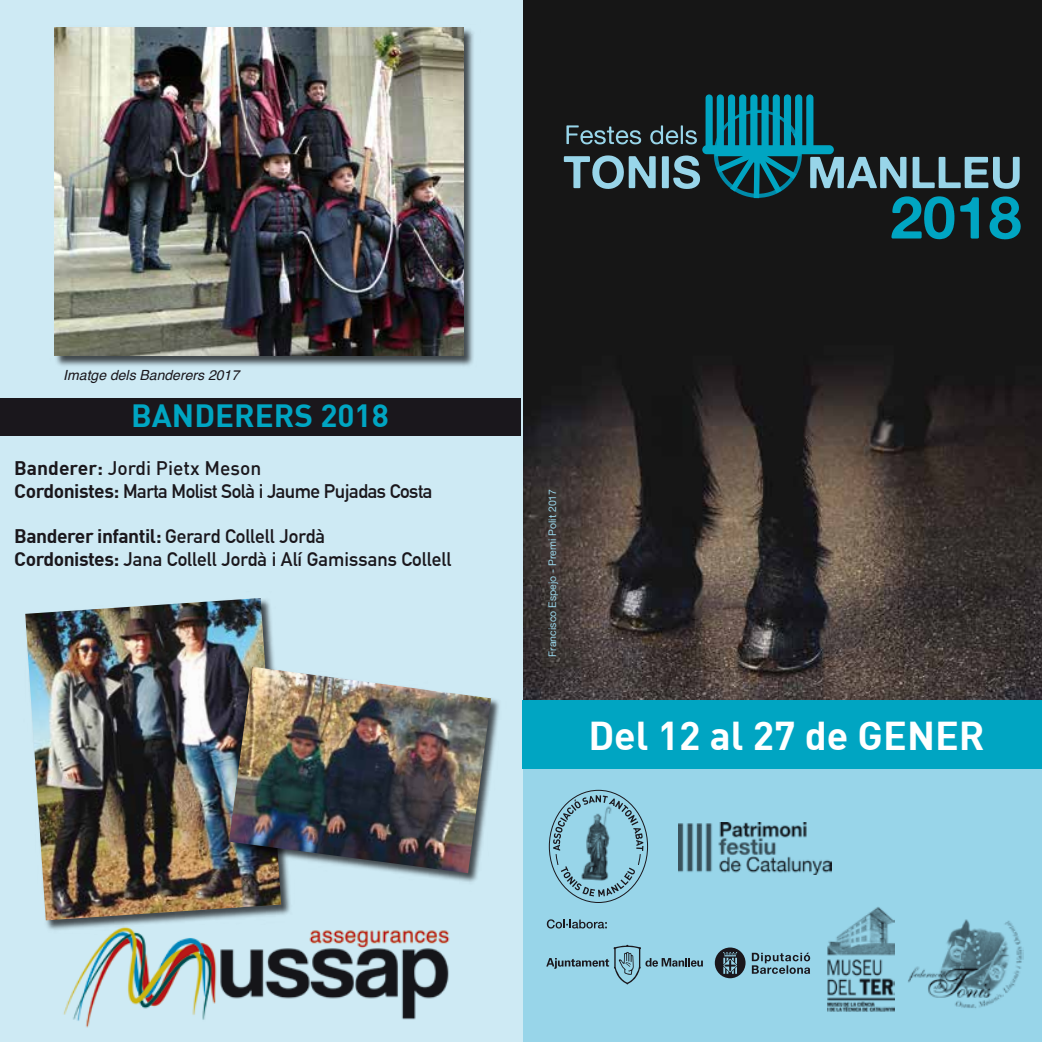
<style>
.page{position:relative;width:1042px;height:1042px;background:#fff}
.page>*{position:absolute;margin:0;border:0;box-sizing:border-box;transform-origin:0 0}
.t1{font:59.15px "Alte Haas Grotesk Bold";color:#00a5c2}
.t2{font:700 39.38px "DIN";color:#fff}
.t3{font:700 31.5px "DIN";color:#00a5c2}
.t4{font:700 19.25px/22.8px "DIN Alternate";color:#1a171c}
.t5{font:700 19.25px "DIN Alternate";letter-spacing:-.025em;color:#1a171c}
.t6{font:500 19.25px "DIN";color:#1a171c}
.t7{font:italic 14px "Helvetica";color:#1a171c}
.t8{font:10.5px "Alte Haas Grotesk";color:#98d5e9}
.s1{font-weight:700}
.s2{font-family:"DIN"}
</style>
<div class="page">
<div style="left:522px;top:768px;width:520px;height:274px;background:#98d5e9"></div>
<img style="left:523px;top:0;width:519px;height:700px">
<div style="left:0;top:0;width:523px;height:1042px;background:#ceeaf4"></div>
<div style="left:0;top:398px;width:521px;height:37px;background:#1a171c"></div>
<svg style="left:566px;top:125px;width:75px;height:19px"></svg>
<svg style="left:650px;top:125px;width:47px;height:19px"></svg>
<svg style="left:564px;top:155px;width:92px;height:34px;background:#516d77"></svg>
<svg style="left:662px;top:155px;width:38px;height:34px"></svg>
<svg style="left:810px;top:157px;width:96px;height:31px;background:#5f818d"></svg>
<svg style="left:912px;top:157px;width:107px;height:32px;background:#4f6b74"></svg>
<svg style="left:715px;top:110px;width:85px;height:89px;background:#0e4854"></svg>
<div style="left:703px;top:146px;width:130px;height:7px;background:#00a5c2;border-radius:4px"></div>
<div style="left:702px;top:145px;width:132px;height:9px;border:2px solid #00a5c2;border-radius:4px"></div>
<div style="left:706px;top:95px;width:6px;height:55px;background:#00a5c2;border-radius:3px"></div>
<div style="left:705px;top:94px;width:8px;height:57px;border:2px solid #00a5c2;border-radius:3px"></div>
<div style="left:717px;top:95px;width:6px;height:55px;background:#00a5c2;border-radius:3px"></div>
<div style="left:717px;top:94px;width:7px;height:57px;border:2px solid #00a5c2;border-radius:3px"></div>
<div style="left:729px;top:95px;width:5px;height:55px;background:#00a5c2;border-radius:3px"></div>
<div style="left:728px;top:94px;width:7px;height:57px;border:2px solid #00a5c2;border-radius:3px"></div>
<div style="left:740px;top:95px;width:5px;height:55px;background:#00a5c2;border-radius:3px"></div>
<div style="left:739px;top:94px;width:7px;height:57px;border:2px solid #00a5c2;border-radius:3px"></div>
<div style="left:751px;top:95px;width:5px;height:55px;background:#00a5c2;border-radius:3px"></div>
<div style="left:750px;top:94px;width:7px;height:57px;border:2px solid #00a5c2;border-radius:3px"></div>
<div style="left:762px;top:95px;width:6px;height:55px;background:#00a5c2;border-radius:3px"></div>
<div style="left:761px;top:94px;width:7px;height:57px;border:2px solid #00a5c2;border-radius:3px"></div>
<div style="left:773px;top:95px;width:6px;height:55px;background:#00a5c2;border-radius:3px"></div>
<div style="left:773px;top:94px;width:7px;height:57px;border:2px solid #00a5c2;border-radius:3px"></div>
<div style="left:785px;top:95px;width:5px;height:55px;background:#00a5c2;border-radius:3px"></div>
<div style="left:784px;top:94px;width:7px;height:57px;border:2px solid #00a5c2;border-radius:3px"></div>
<div style="left:796px;top:95px;width:5px;height:55px;background:#00a5c2;border-radius:3px"></div>
<div style="left:795px;top:94px;width:7px;height:57px;border:2px solid #00a5c2;border-radius:3px"></div>
<div style="left:807px;top:95px;width:5px;height:55px;background:#00a5c2;border-radius:3px"></div>
<div style="left:806px;top:94px;width:7px;height:57px;border:2px solid #00a5c2;border-radius:3px"></div>
<svg style="left:633px;top:946px;width:70px;height:35px"></svg>
<svg style="left:633px;top:806px;width:10px;height:81px"></svg>
<img style="left:828px;top:907px;width:67px;height:105px">
<img style="left:908px;top:919px;width:115px;height:89px">
<svg style="left:752px;top:952px;width:58px;height:22px"></svg>
<svg style="left:715px;top:947px;width:30px;height:31px"></svg>
<img style="left:63px;top:953px;width:353px;height:75px">
<img style="left:45px;top:920px;width:71px;height:33px">
<img style="left:25px;top:598px;width:241px;height:322px">
<img style="left:116px;top:600px;width:517px;height:417px">
<img style="left:229px;top:667px;width:262px;height:206px">
<div style="left:522px;top:700px;width:520px;height:68px;background:#00a5c2"></div>
<img style="left:678px;top:822px;width:153px;height:52px">
<img style="left:54px;top:0;width:478px;height:368px">
<img style="left:55px;top:28px;width:408px;height:328px">
<p class="t7" style="left:63px;top:364px;width:177px">Imatge dels Banderers 2017</p>
<h3 class="t3" style="left:131px;top:395px;width:259px">BANDERERS 2018</h3>
<p class="t6" style="left:14px;top:456px;width:248px"><span class="s1">Banderer:</span> Jordi Pietx Meson</p>
<p class="t5" style="left:14px;top:476px;width:420px"><span class="s2">Cordonistes:</span> Marta Molist Solà i Jaume Pujadas Costa</p>
<p class="t4" style="left:14px;top:524px;width:438px"><span class="s2">Banderer infantil:</span> Gerard Collell Jordà<br><span class="s2">Cordonistes:</span> Jana Collell Jordà i Alí Gamissans Collell</p>
<h1 class="t1" style="left:890px;top:181px;width:133px">2018</h1>
<p class="t8" style="left:546px;top:657px;width:169px;rotate:-90deg">Francisco Espejo - Premi Polit 2017</p>
<h2 class="t2" style="left:588px;top:710px;width:398px">Del 12 al 27 de GENER</h2>
</div>
